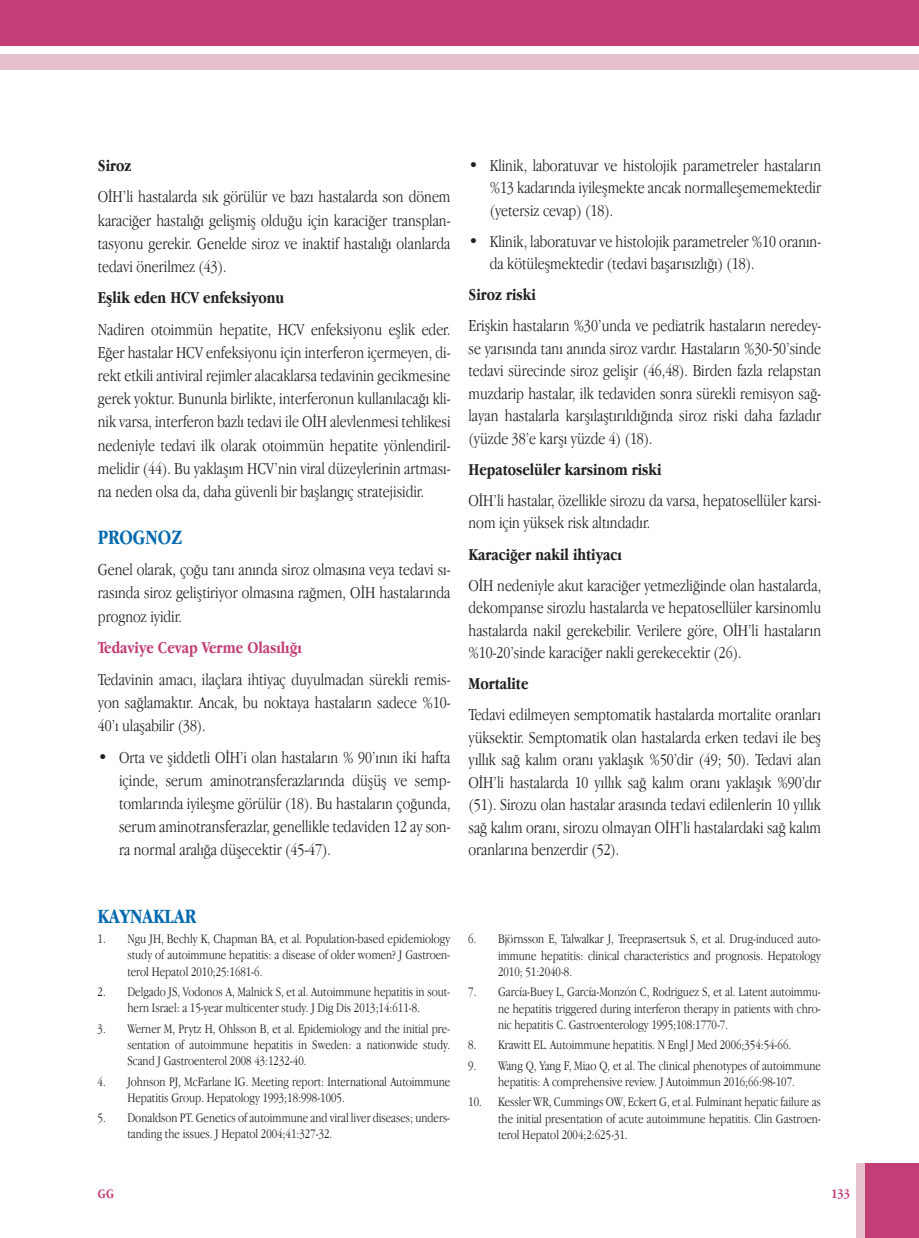
<style>
.page{position:relative;width:919px;height:1238px;background:#fff}
.page>*{position:absolute;margin:0;border:0;box-sizing:border-box;transform-origin:0 0}
.t1{font:700 21px "Apple Garamond";color:#0168ae}
.t2{font:300 17.25px/22.5px "Apple Garamond";color:#231f20;text-align:justify}
.t3{font:700 17.25px "Apple Garamond";color:#231f20}
.t4{font:700 17.25px "Apple Garamond";color:#c33e76}
.t5{font:300 13.5px/16.2px "Apple Garamond";color:#231f20;text-align:justify}
.t6{font:700 13.5px "Apple Garamond";color:#c33e76}
</style>
<div class="page">
<div style="left:865px;top:1163px;width:53px;height:74px;background:#c33e76"></div>
<div style="left:856px;top:1163px;width:9px;height:74px;background:#e7c0cb"></div>
<div style="left:1px;top:54px;width:917px;height:15px;background:#e7c0cb"></div>
<div style="left:1px;top:0;width:917px;height:45px;background:#c33e76"></div>
<p class="t3" style="left:98px;top:155px;width:35px">Siroz</p>
<p class="t2" style="left:98px;top:185px;width:354px;line-height:23.1px">OİH’li hastalarda sık görülür ve bazı hastalarda son dönem karaciğer hastalığı gelişmiş olduğu için karaciğer transplan&shy;tasyonu gerekir. Genelde siroz ve inaktif hastalığı olanlarda tedavi önerilmez (43).</p>
<p class="t3" style="left:98px;top:288px;width:188px">Eşlik eden HCV enfeksiyonu</p>
<p class="t2" style="left:98px;top:317px;width:354px;line-height:23.1px">Nadiren otoimmün hepatite, HCV enfeksiyonu eşlik eder.<br>Eğer hastalar HCV enfeksiyonu için interferon içermeyen, di&shy;rekt etkili antiviral rejimler alacaklarsa tedavinin gecikmesine gerek yoktur. Bununla birlikte, interferonun kullanılacağı kli&shy;nik varsa, interferon bazlı tedavi ile OİH alevlenmesi tehlikesi nedeniyle tedavi ilk olarak otoimmün hepatite yönlendiril&shy;melidir (44). Bu yaklaşım HCV’nin viral düzeylerinin artması&shy;na neden olsa da, daha güvenli bir başlangıç stratejisidir.</p>
<p class="t1" style="left:98px;top:525px;width:86px">PROGNOZ</p>
<p class="t2" style="left:98px;top:558px;width:354px;line-height:23.1px">Genel olarak, çoğu tanı anında siroz olmasına veya tedavi sı&shy;rasında siroz geliştiriyor olmasına rağmen, OİH hastalarında prognoz iyidir.</p>
<p class="t4" style="left:98px;top:638px;width:205px">Tedaviye Cevap Verme Olasılığı</p>
<p class="t2" style="left:98px;top:667px;width:354px;line-height:23.1px">Tedavinin amacı, ilaçlara ihtiyaç duyulmadan sürekli remis&shy;yon sağlamaktır. Ancak, bu noktaya hastaların sadece %10- 40’ı ulaşabilir (38).</p>
<p class="t2" style="left:119px;top:745px;width:333px;line-height:23.1px;text-indent:-21px">• Orta ve şiddetli OİH’i olan hastaların % 90’ının iki hafta içinde, serum aminotransferazlarında düşüş ve semp&shy;tomlarında iyileşme görülür (18). Bu hastaların çoğunda, serum aminotransferazlar, genellikle tedaviden 12 ay son&shy;ra normal aralığa düşecektir (45-47).</p>
<p class="t2" style="left:489px;top:153px;width:333px;text-indent:-21px">• Klinik, laboratuvar ve histolojik parametreler hastaların %13 kadarında iyileşmekte ancak normalleşememektedir (yetersiz cevap) (18).</p>
<p class="t2" style="left:489px;top:229px;width:333px;text-indent:-21px">• Klinik, laboratuvar ve histolojik parametreler %10 oranın&shy;da kötüleşmektedir (tedavi başarısızlığı) (18).</p>
<p class="t3" style="left:468px;top:285px;width:69px">Siroz riski</p>
<p class="t2" style="left:468px;top:314px;width:354px">Erişkin hastaların %30’unda ve pediatrik hastaların neredey&shy;se yarısında tanı anında siroz vardır. Hastaların %30-50’sinde tedavi sürecinde siroz gelişir (46,48). Birden fazla relapstan muzdarip hastalar, ilk tedaviden sonra sürekli remisyon sağ&shy;layan hastalarla karşılaştırıldığında siroz riski daha fazladır (yüzde 38’e karşı yüzde 4) (18).</p>
<p class="t3" style="left:468px;top:459px;width:194px">Hepatoselüler karsinom riski</p>
<p class="t2" style="left:468px;top:489px;width:354px">OİH’li hastalar, özellikle sirozu da varsa, hepatosellüler karsi&shy;nom için yüksek risk altındadır.</p>
<p class="t3" style="left:468px;top:544px;width:155px">Karaciğer nakil ihtiyacı</p>
<p class="t2" style="left:468px;top:573px;width:354px">OİH nedeniyle akut karaciğer yetmezliğinde olan hastalarda, dekompanse sirozlu hastalarda ve hepatosellüler karsinomlu hastalarda nakil gerekebilir. Verilere göre, OİH’li hastaların %10-20’sinde karaciğer nakli gerekecektir (26).</p>
<p class="t3" style="left:468px;top:674px;width:61px">Mortalite</p>
<p class="t2" style="left:468px;top:703px;width:354px">Tedavi edilmeyen semptomatik hastalarda mortalite oranları yüksektir. Semptomatik olan hastalarda erken tedavi ile beş yıllık sağ kalım oranı yaklaşık %50’dir (49; 50). Tedavi alan OİH’li hastalarda 10 yıllık sağ kalım oranı yaklaşık %90’dır (51). Sirozu olan hastalar arasında tedavi edilenlerin 10 yıllık sağ kalım oranı, sirozu olmayan OİH’li hastalardaki sağ kalım oranlarına benzerdir (52).</p>
<p class="t1" style="left:98px;top:904px;width:100px">KAYNAKLAR</p>
<p class="t5" style="left:127px;top:930px;width:324px;text-indent:-30px">1. Ngu JH, Bechly K, Chapman BA, et al. Population-based epidemiology study of autoimmune hepatitis: a disease of older women? J Gastroen&shy;terol Hepatol 2010;25:1681-6.</p>
<p class="t5" style="left:98px;top:983px;width:354px;text-align:center">2. Delgado JS, Vodonos A, Malnick S, et al. Autoimmune hepatitis in sout&shy;hern Israel: a 15-year multicenter study. J Dig Dis 2013;14:611-8.</p>
<p class="t5" style="left:127px;top:1019px;width:324px;text-indent:-30px">3. Werner M, Prytz H, Ohlsson B, et al. Epidemiology and the initial pre&shy;sentation of autoimmune hepatitis in Sweden: a nationwide study.<br>Scand J Gastroenterol 2008 43:1232-40.</p>
<p class="t5" style="left:127px;top:1072px;width:324px;text-indent:-30px">4. Johnson PJ, McFarlane IG. Meeting report: International Autoimmune<br>Hepatitis Group. Hepatology 1993;18:998-1005.</p>
<p class="t5" style="left:127px;top:1109px;width:324px;text-indent:-30px">5. Donaldson PT. Genetics of autoimmune and viral liver diseases; unders&shy;tanding the issues. J Hepatol 2004;41:327-32.</p>
<p class="t5" style="left:498px;top:930px;width:324px;text-indent:-30px">6. Björnsson E, Talwalkar J, Treeprasertsuk S, et al. Drug-induced auto&shy;immune hepatitis: clinical characteristics and prognosis. Hepatology 2010; 51:2040-8.</p>
<p class="t5" style="left:498px;top:983px;width:324px;text-indent:-30px">7. García-Buey L, García-Monzón C, Rodriguez S, et al. Latent autoimmu&shy;ne hepatitis triggered during interferon therapy in patients with chro&shy;nic hepatitis C. Gastroenterology 1995;108:1770-7.</p>
<p class="t5" style="left:468px;top:1036px;width:324px">8. Krawitt EL. Autoimmune hepatitis. N Engl J Med 2006;354:54-66.</p>
<p class="t5" style="left:468px;top:1056px;width:354px;text-align:center">9. Wang Q, Yang F, Miao Q, et al. The clinical phenotypes of autoimmune hepatitis: A comprehensive review. J Autoimmun 2016;66:98-107.</p>
<p class="t5" style="left:498px;top:1093px;width:324px;text-indent:-30px">10. Kessler WR, Cummings OW, Eckert G, et al. Fulminant hepatic failure as the initial presentation of acute autoimmune hepatitis. Clin Gastroen&shy;terol Hepatol 2004;2:625-31.</p>
<p class="t6" style="left:98px;top:1186px;width:18px">GG</p>
<p class="t6" style="left:831px;top:1186px;width:21px">133</p>
</div>
